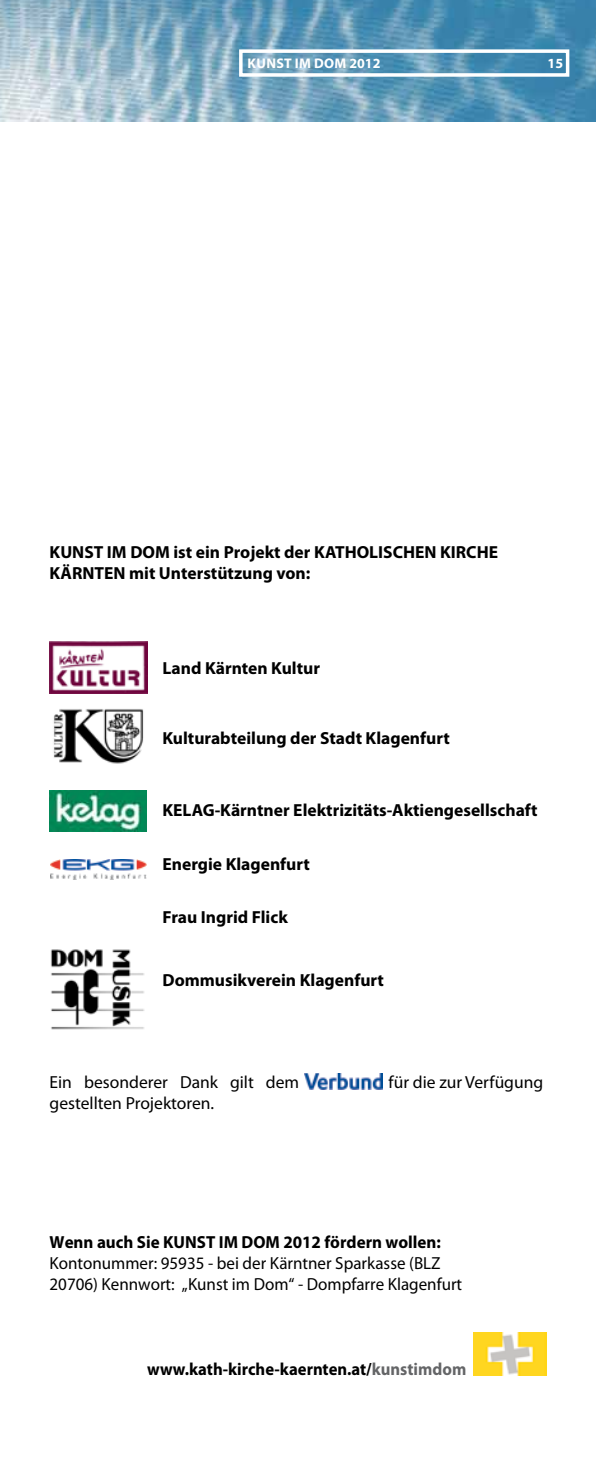
<style>
.page{position:relative;width:596px;height:1474px;background:#fff}
.page>*{position:absolute;margin:0;border:0;box-sizing:border-box;transform-origin:0 0}
.t1{font:700 17.5px "Myriad Pro";color:#000}
.t2{font:17.5px/21px "Myriad Pro";color:#000}
.t3{font:700 17.5px "Myriad Pro";color:#000;scale:.95 1}
.t4{font:700 14px "Myriad Pro";color:#fff}
.s1{color:#646567}
</style>
<div class="page">
<img style="left:0;top:0;width:595px;height:121px">
<img style="left:50px;top:641px;width:98px;height:53px">
<img style="left:53px;top:709px;width:91px;height:55px">
<img style="left:51px;top:949px;width:94px;height:81px">
<img style="left:473px;top:1332px;width:73px;height:43px">
<img style="left:50px;top:790px;width:96px;height:41px">
<img style="left:51px;top:859px;width:95px;height:20px">
<div style="left:239px;top:49px;width:330px;height:28px;border:4px solid #fff"></div>
<img style="left:304px;top:1073px;width:78px;height:16px">
<p class="t4" style="left:247px;top:54px;width:10px">KUNST</p>
<p class="t4" style="left:295px;top:54px;width:87px">im Dom 2012</p>
<p class="t4" style="left:547px;top:54px;width:17px">15</p>
<p class="t1" style="left:50px;top:540px;width:12px">KUNST</p>
<p class="t1" style="left:107px;top:540px;width:282px">IM DOM ist ein Projekt der KATHOLISCHEN</p>
<p class="t1" style="left:440px;top:540px;width:11px">KIRCHE</p>
<p class="t1" style="left:50px;top:561px;width:34px">KÄRNTEN</p>
<p class="t1" style="left:129px;top:561px;width:183px">mit Unterstützung von:</p>
<p class="t1" style="left:162px;top:657px;width:159px">Land Kärnten Kultur</p>
<p class="t1" style="left:162px;top:727px;width:289px">Kulturabteilung der Stadt Klagenfurt</p>
<p class="t1" style="left:162px;top:798px;width:376px">KELAG-Kärntner Elektrizitäts-Aktiengesellschaft</p>
<p class="t1" style="left:162px;top:853px;width:149px">Energie Klagenfurt</p>
<p class="t1" style="left:162px;top:905px;width:127px">Frau Ingrid Flick</p>
<p class="t1" style="left:162px;top:968px;width:223px">Dommusikverein Klagenfurt</p>
<p class="t2" style="left:50px;top:1071px;width:251px">Ein besonderer Dank gilt dem</p>
<p class="t2" style="left:388px;top:1071px;width:156px">für die zur Verfügung</p>
<p class="t2" style="left:50px;top:1092px;width:166px">gestellten Projektoren.</p>
<p class="t1" style="left:50px;top:1230px;width:125px">Wenn auch Sie KUNST</p>
<p class="t1" style="left:219px;top:1230px;width:223px">IM DOM 2012 fördern wollen:</p>
<p class="t2" style="left:50px;top:1252px;width:414px">Kontonummer: 95935 - bei der Kärntner Sparkasse (BLZ<br>20706) Kennwort: „Kunst im Dom“ - Dompfarre Klagenfurt</p>
<p class="t3" style="left:147px;top:1357px;width:337px">www.kath-kirche-kaernten.at/<span class="s1">kunstimdom</span></p>
</div>
